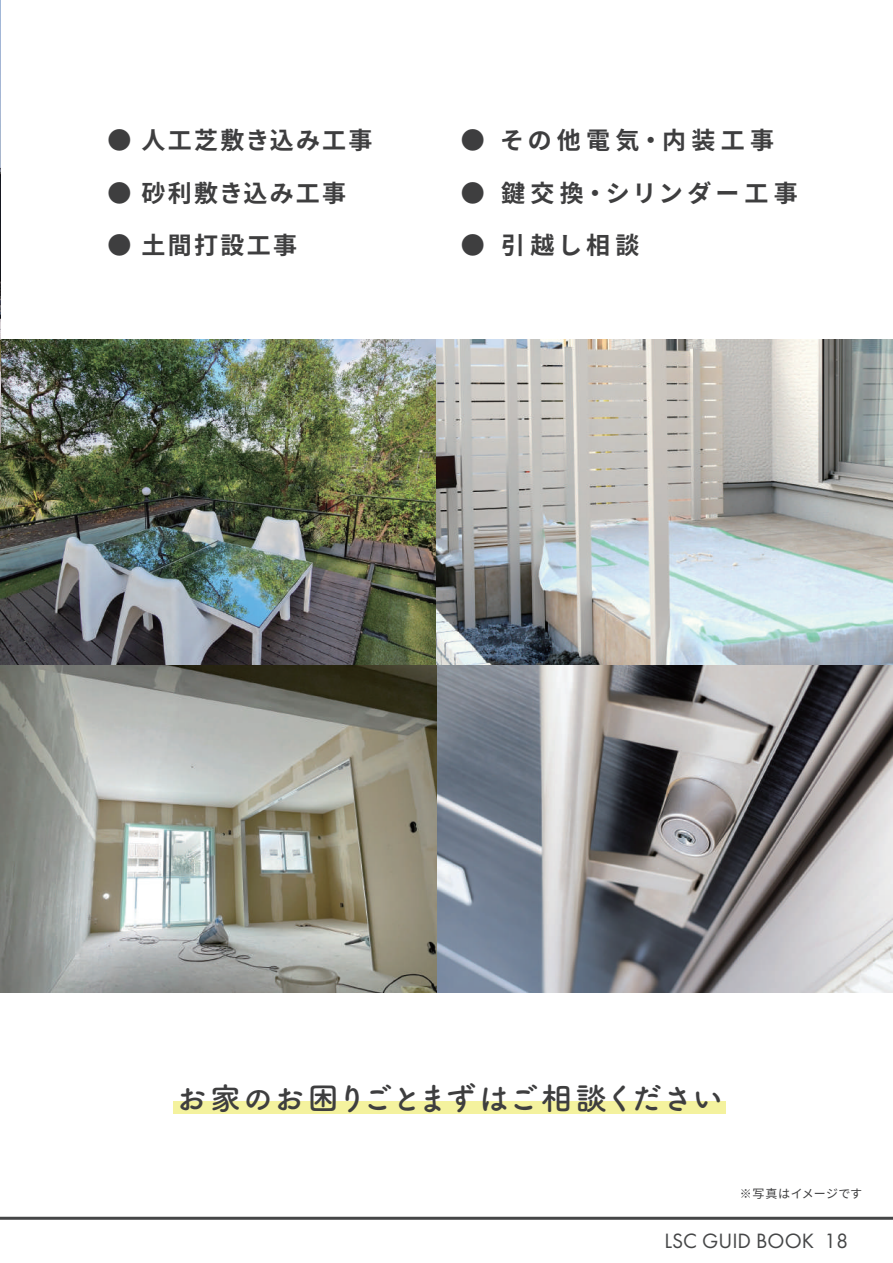
<style>
.page{position:relative;width:893px;height:1263px;background:#fff}
.page>*{position:absolute;margin:0;border:0;box-sizing:border-box;transform-origin:0 0}
.t1{font:31.35px "Tsuku A Rd Gothic Std B";letter-spacing:-.055em;color:#3e3e3f}
.t2{font:700 24px "Source Han Sans JP";letter-spacing:.095em;color:#3e3e3f}
.t3{font:700 24px "Source Han Sans JP";letter-spacing:.2em;color:#3e3e3f}
.t4{font:700 24px "Source Han Sans JP";letter-spacing:.22em;color:#3e3e3f}
.t5{font:21.45px "Futura PT";color:#454647}
.t6{font:12px "Source Han Sans JP";letter-spacing:.02em;color:#3e3e3f}
</style>
<div class="page">
<img style="left:1px;top:339px;width:436px;height:326px">
<img style="left:437px;top:339px;width:455px;height:326px">
<img style="left:437px;top:665px;width:455px;height:328px">
<img style="left:1px;top:665px;width:436px;height:328px">
<img style="left:0;top:0;width:1px;height:443px">
<hr style="left:0;top:1217px;width:893px;height:3px;background:#454647">
<div style="left:173px;top:1101px;width:553px;height:12px;background:#f4f29e"></div>
<p class="t2" style="left:108px;top:127px;width:266px">● 人工芝敷き込み工事</p>
<p class="t2" style="left:108px;top:179px;width:240px">● 砂利敷き込み工事</p>
<p class="t2" style="left:108px;top:232px;width:191px">● 土間打設工事</p>
<p class="t4" style="left:461px;top:127px;width:315px">● その他電気・内装工事</p>
<p class="t3" style="left:461px;top:179px;width:338px">● 鍵交換・シリンダー工事</p>
<p class="t2" style="left:461px;top:232px;width:180px">● 引越し相談</p>
<h1 class="t1" style="left:175px;top:1074px;width:549px">お家のお困りごとまずはご相談ください</h1>
<p class="t6" style="left:740px;top:1187px;width:124px">※写真はイメージです</p>
<p class="t5" style="left:664px;top:1228px;width:186px">LSC GUID BOOK 18</p>
</div>
